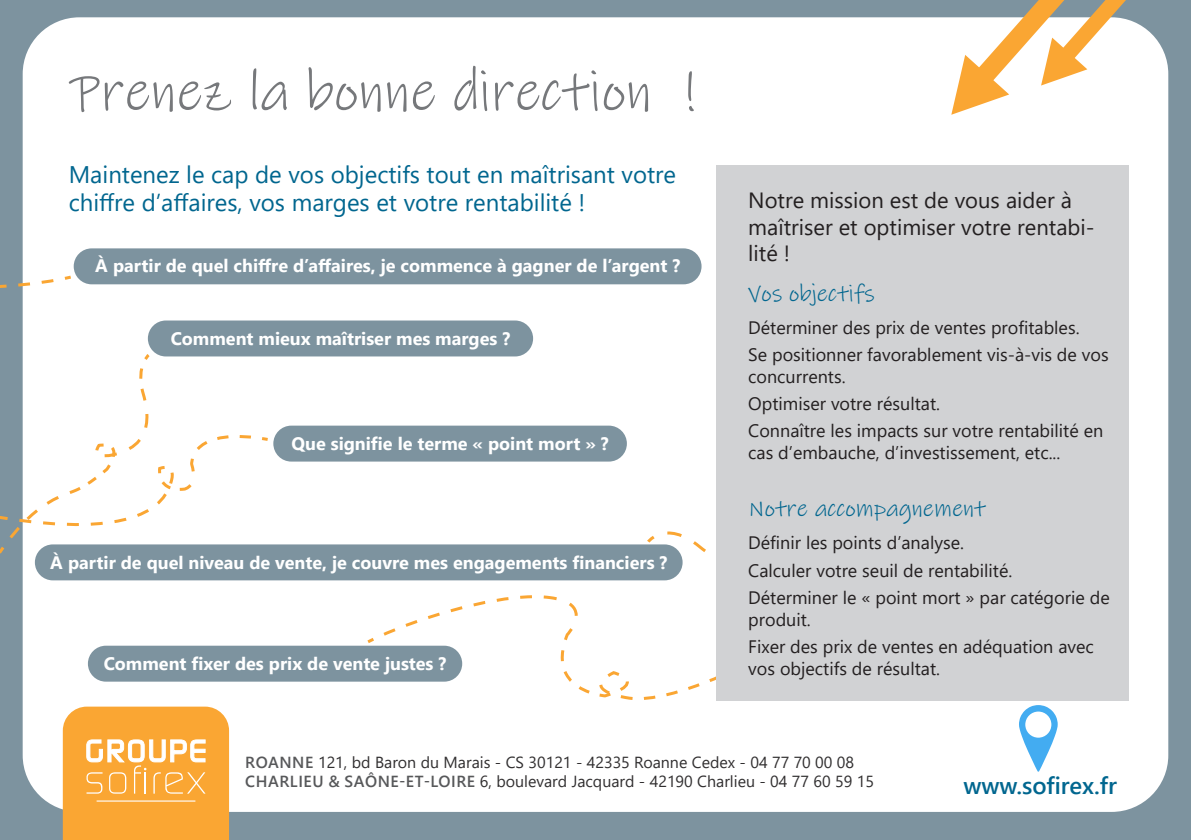
<style>
.page{position:relative;width:1191px;height:840px;background:#fff}
.page>*{position:absolute;margin:0;border:0;box-sizing:border-box;transform-origin:0 0}
.t1{font:58px "Ink Free";color:#76787b}
.t2{font:24px/28.8px "Segoe UI";color:#01668f}
.t3{font:24px "Ink Free";color:#01668f}
.t4{font:600 23.8px "Segoe UI";color:#01668f}
.t5{font:22px/26.4px "Segoe UI";color:#231f20}
.t6{font:18px/21.6px "Segoe UI";color:#231f20}
.t7{font:700 18px "Segoe UI";color:#fff}
.t8{font:16px "Segoe UI";color:#312f30}
.s1{font-weight:600;color:#57585a}
</style>
<div class="page">
<div style="left:0;top:0;width:1191px;height:839px;background:#7d939f"></div>
<div style="left:23px;top:17px;width:1145px;height:794px;background:#fff;border-radius:57px"></div>
<svg style="left:364px;top:595px;width:455px;height:106px"></svg>
<svg style="left:951px;top:0;width:175px;height:115px"></svg>
<div style="left:148px;top:320px;width:385px;height:36px;background:#7d939f;border-radius:18px"></div>
<div style="left:273px;top:425px;width:354px;height:36px;background:#7d939f;border-radius:18px"></div>
<div style="left:74px;top:248px;width:627px;height:36px;background:#7d939f;border-radius:18px"></div>
<div style="left:35px;top:544px;width:647px;height:36px;background:#7d939f;border-radius:18px"></div>
<svg style="left:0;top:154px;width:74px;height:137px"></svg>
<svg style="left:0;top:352px;width:271px;height:204px"></svg>
<div style="left:88px;top:645px;width:374px;height:36px;background:#7d939f;border-radius:18px"></div>
<svg style="left:63px;top:706px;width:166px;height:133px;background:#faae47"></svg>
<hr style="left:97px;top:800px;width:98px;height:1px;background:#fff">
<div style="left:716px;top:165px;width:412px;height:534px;background:#d1d2d4"></div>
<svg style="left:1019px;top:705px;width:38px;height:66px"></svg>
<p class="t1" style="left:70px;top:50px;width:627px">Prenez la bonne direction !</p>
<p class="t2" style="left:69px;top:157px;width:609px">Maintenez le cap de vos objectifs tout en maîtrisant votre chiffre d’affaires, vos marges et votre rentabilité !</p>
<p class="t7" style="left:95px;top:248px;width:586px">À partir de quel chiffre d’affaires, je commence à gagner de l’argent ?</p>
<p class="t7" style="left:171px;top:321px;width:341px">Comment mieux maîtriser mes marges ?</p>
<p class="t7" style="left:291px;top:426px;width:319px">Que signifie le terme « point mort » ?</p>
<p class="t7" style="left:50px;top:545px;width:619px">À partir de quel niveau de vente, je couvre mes engagements financiers ?</p>
<p class="t7" style="left:104px;top:646px;width:344px">Comment fixer des prix de vente justes ?</p>
<p class="t5" style="left:748px;top:185px;width:348px">Notre mission est de vous aider à maîtriser et optimiser votre rentabi&shy;lité !</p>
<p class="t3" style="left:748px;top:276px;width:128px">Vos objectifs</p>
<p class="t6" style="left:748px;top:314px;width:333px">Déterminer des prix de ventes profitables.</p>
<p class="t6" style="left:748px;top:342px;width:362px">Se positionner favorablement vis-à-vis de vos concurrents.</p>
<p class="t6" style="left:748px;top:391px;width:193px">Optimiser votre résultat.</p>
<p class="t6" style="left:748px;top:418px;width:356px">Connaître les impacts sur votre rentabilité en cas d’embauche, d’investissement, etc...</p>
<p class="t3" style="left:748px;top:491px;width:239px">Notre accompagnement</p>
<p class="t6" style="left:748px;top:530px;width:217px">Définir les points d’analyse.</p>
<p class="t6" style="left:748px;top:557px;width:266px">Calculer votre seuil de rentabilité.</p>
<p class="t6" style="left:748px;top:585px;width:363px">Déterminer le « point mort » par catégorie de produit.</p>
<p class="t6" style="left:748px;top:633px;width:347px">Fixer des prix de ventes en adéquation avec vos objectifs de résultat.</p>
<p class="t8" style="left:245px;top:746px;width:610px"><span class="s1">ROANNE</span> 121, bd Baron du Marais - CS 30121 - 42335 Roanne Cedex - 04 77 70 00 08</p>
<p class="t8" style="left:245px;top:765px;width:630px"><span class="s1">CHARLIEU &amp; SAÔNE-ET-LOIRE</span> 6, boulevard Jacquard - 42190 Charlieu - 04 77 60 59 15</p>
<p class="t4" style="left:963px;top:762px;width:155px">www.sofirex.fr</p>
</div>
